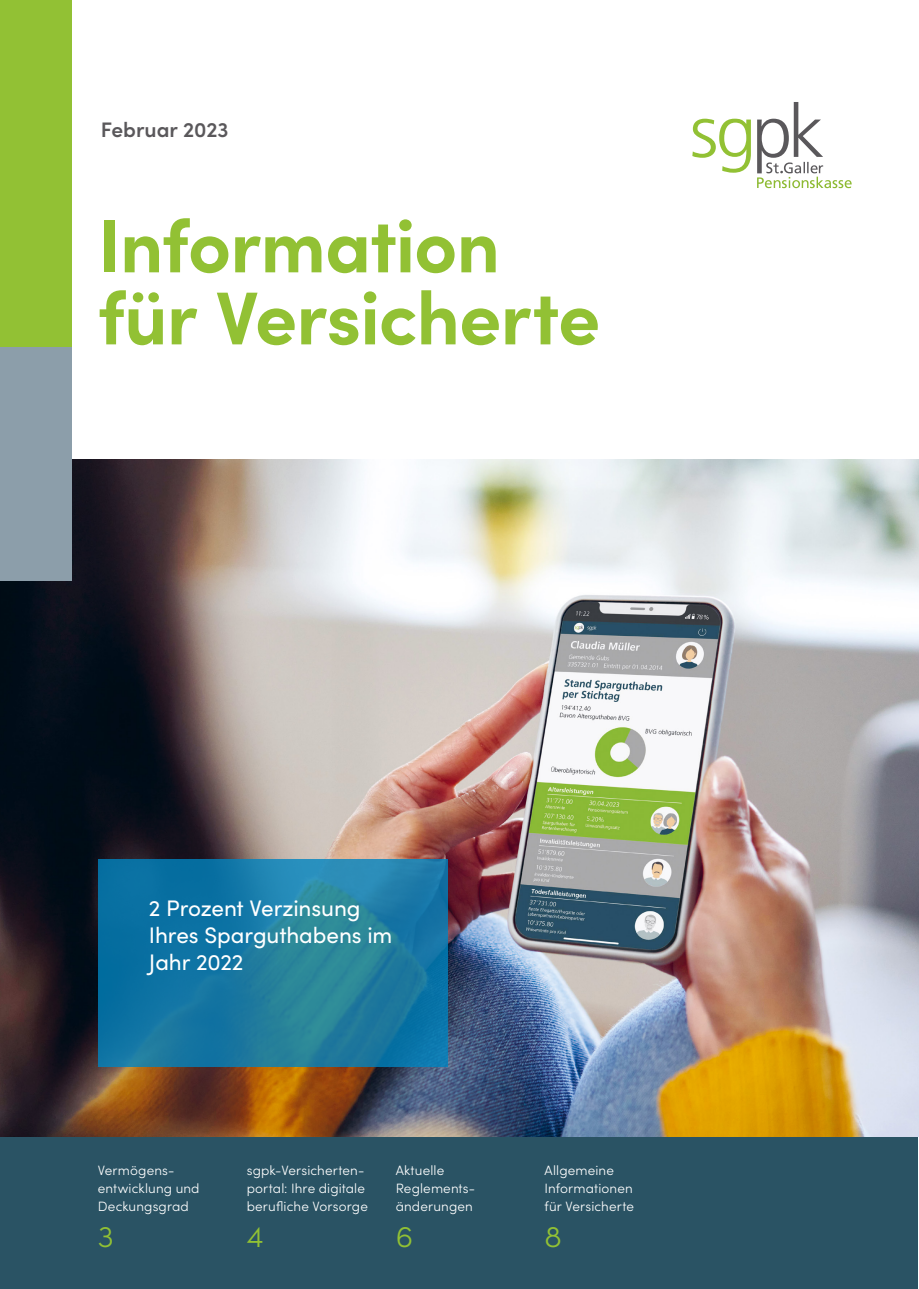
<style>
.page{position:relative;width:919px;height:1289px;background:#fff}
.page>*{position:absolute;margin:0;border:0;box-sizing:border-box;transform-origin:0 0}
.t1{font:700 75px/72px "Sofia Pro";letter-spacing:-.015em;color:#92c134}
.t2{font:300 30px "Sofia Pro";color:#92c134}
.t3{font:22.5px/27px "Sofia Pro";letter-spacing:-.005em;color:#fff}
.t4{font:600 21px "Sofia Pro";color:#5a585b}
.t5{font:300 13.5px/18px "Sofia Pro";letter-spacing:.01em;color:#fff}
</style>
<div class="page">
<div style="left:1px;top:1136px;width:917px;height:152px;background:#2a5364"></div>
<img style="left:0;top:459px;width:918px;height:677px">
<svg style="left:757px;top:102px;width:94px;height:86px"></svg>
<svg style="left:692px;top:119px;width:58px;height:54px"></svg>
<svg style="left:98px;top:859px;width:350px;height:207px;background:#187aa1"></svg>
<div style="left:0;top:0;width:71px;height:347px;background:#92c134"></div>
<div style="left:0;top:347px;width:71px;height:234px;background:#8c9eaa"></div>
<h3 class="t4" style="left:101px;top:113px;width:129px">Februar 2023</h3>
<h1 class="t1" style="left:98px;top:204px;width:504px">Information für Versicherte</h1>
<h3 class="t3" style="left:149px;top:893px;width:245px">2 Prozent Verzinsung<br>Ihres Sparguthabens im<br>Jahr 2022</h3>
<p class="t5" style="left:98px;top:1160px;width:103px">Vermögens&shy;entwicklung und<br>Deckungsgrad</p>
<h2 class="t2" style="left:98px;top:1214px;width:17px">3</h2>
<p class="t5" style="left:247px;top:1160px;width:123px">sgpk-Versicherten&shy;portal: Ihre digitale berufliche Vorsorge</p>
<h2 class="t2" style="left:247px;top:1214px;width:18px">4</h2>
<p class="t5" style="left:395px;top:1160px;width:81px">Aktuelle<br>Reglements&shy;änderungen</p>
<h2 class="t2" style="left:395px;top:1214px;width:19px">6</h2>
<p class="t5" style="left:544px;top:1160px;width:91px">Allgemeine<br>Informationen für Versicherte</p>
<h2 class="t2" style="left:544px;top:1214px;width:19px">8</h2>
</div>
